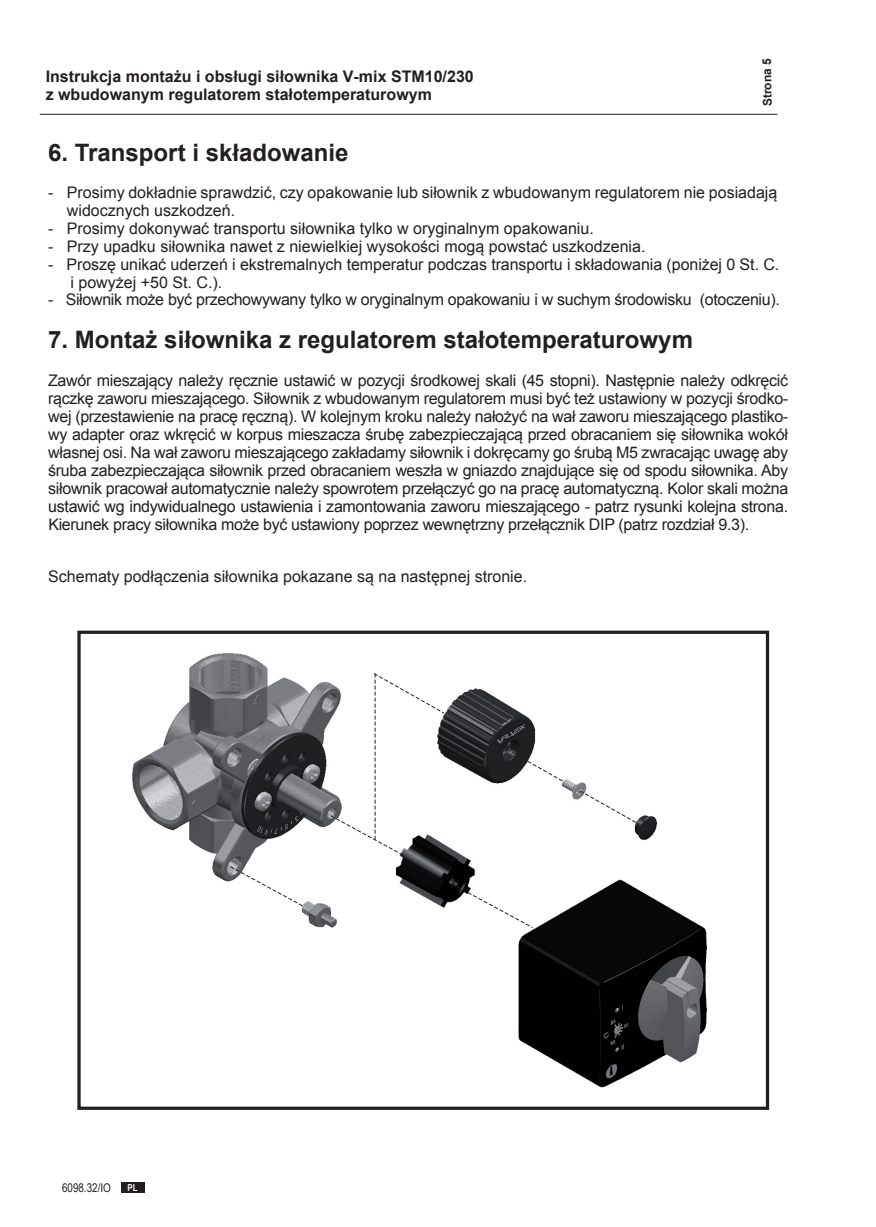
<style>
.page{position:relative;width:876px;height:1227px;background:#fff}
.page>*{position:absolute;margin:0;border:0;box-sizing:border-box;transform-origin:0 0}
.t1{font:700 24px "Arial";color:#231f20}
.t2{font:16px/18px "Arial";color:#231f20}
.t3{font:700 16px/17.8px "Arial";color:#231f20}
.t4{font:16px "Arial";letter-spacing:-.02em;color:#231f20}
.t5{font:12px "Arial Narrow";color:#231f20}
.t6{font:700 12px "Arial";color:#231f20}
.t7{font:700 9.6px "Arial Narrow";color:#fff}
</style>
<div class="page">
<img style="left:395px;top:845px;width:80px;height:63px">
<img style="left:132px;top:653px;width:197px;height:229px">
<img style="left:301px;top:901px;width:36px;height:27px">
<hr style="left:40px;top:114px;width:737px;height:1px;background:#231f20">
<div style="left:77px;top:630px;width:691px;height:479px;border:3px solid #231f20"></div>
<svg style="left:229px;top:865px;width:75px;height:42px"></svg>
<img style="left:518px;top:879px;width:189px;height:209px">
<svg style="left:450px;top:882px;width:83px;height:47px"></svg>
<img style="left:445px;top:688px;width:91px;height:96px">
<svg style="left:329px;top:673px;width:116px;height:183px"></svg>
<img style="left:561px;top:779px;width:26px;height:21px">
<svg style="left:505px;top:748px;width:59px;height:34px"></svg>
<img style="left:634px;top:815px;width:24px;height:25px">
<svg style="left:578px;top:789px;width:59px;height:35px"></svg>
<div style="left:121px;top:1182px;width:23px;height:11px;background:#231f20"></div>
<p class="t3" style="left:46px;top:68px;width:429px">Instrukcja montażu i obsługi siłownika V-mix STM10/230 z wbudowanym regulatorem stałotemperaturowym</p>
<p class="t6" style="left:759px;top:106px;width:50px;rotate:-91deg">S ort n a 5</p>
<h1 class="t1" style="left:48px;top:136px;width:302px">6. Transport i składowanie</h1>
<p class="t2" style="left:48px;top:184px;width:7px">-</p>
<p class="t2" style="left:48px;top:219px;width:547px">- Prosimy dokonywać transportu siłownika tylko w oryginalnym opakowaniu.</p>
<p class="t2" style="left:48px;top:237px;width:598px">- Przy upadku siłownika nawet z niewielkiej wysokości mogą powstać uszkodzenia.</p>
<p class="t2" style="left:70px;top:255px;width:710px;text-indent:-22px">- Proszę unikać uderzeń i ekstremalnych temperatur podczas transportu i składowania (poniżej 0 St. C. i powyżej +50 St. C.).</p>
<p class="t4" style="left:48px;top:289px;width:732px">- Siłownik może być przechowywany tylko w oryginalnym opakowaniu i w suchym środowisku (otoczeniu).</p>
<h1 class="t1" style="left:48px;top:324px;width:646px">7. Montaż siłownika z regulatorem stałotemperaturowym</h1>
<p class="t2" style="left:67px;top:184px;width:711px">Prosimy dokładnie sprawdzić, czy opakowanie lub siłownik z wbudowanym regulatorem nie posiadają widocznych uszkodzeń.</p>
<p class="t2" style="left:48px;top:371px;width:741px;text-align:justify">Zawór mieszający należy ręcznie ustawić w pozycji środkowej skali (45 stopni). Następnie należy odkręcić rączkę zaworu mieszającego. Siłownik z wbudowanym regulatorem musi być też ustawiony w pozycji środko&shy;wej (przestawienie na pracę ręczną). W kolejnym kroku należy nałożyć na wał zaworu mieszającego plastiko&shy;wy adapter oraz wkręcić w korpus mieszacza śrubę zabezpieczającą przed obracaniem się siłownika wokół własnej osi. Na wał zaworu mieszającego zakładamy siłownik i dokręcamy go śrubą M5 zwracając uwagę aby śruba zabezpieczająca siłownik przed obracaniem weszła w gniazdo znajdujące się od spodu siłownika. Aby siłownik pracował automatycznie należy spowrotem przełączyć go na pracę automatyczną. Kolor skali można ustawić wg indywidualnego ustawienia i zamontowania zaworu mieszającego - patrz rysunki kolejna strona.<br>Kierunek pracy siłownika może być ustawiony poprzez wewnętrzny przełącznik DIP (patrz rozdział 9.3).</p>
<p class="t2" style="left:48px;top:568px;width:480px">Schematy podłączenia siłownika pokazane są na następnej stronie.</p>
<p class="t5" style="left:62px;top:1178px;width:50px">6098.32/IO</p>
<p class="t7" style="left:127px;top:1180px;width:12px">PL</p>
</div>
